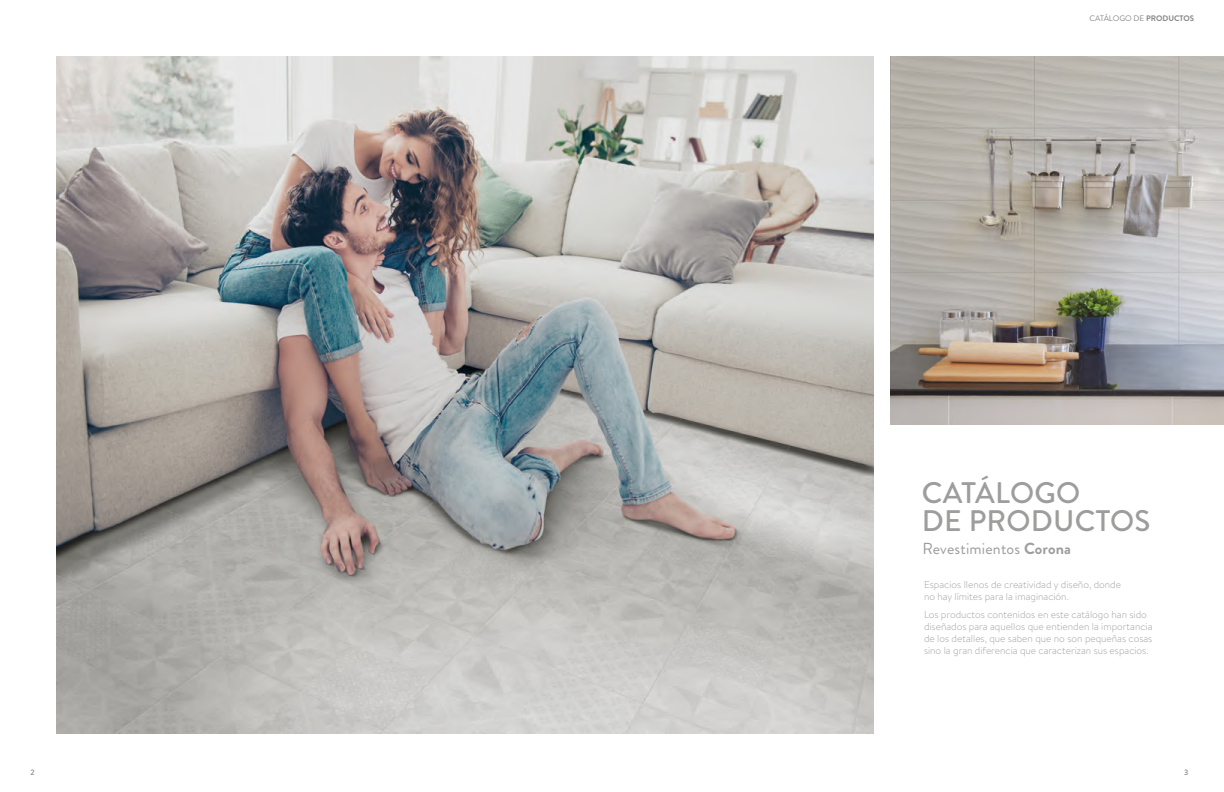
<style>
.page{position:relative;width:1224px;height:792px;background:#fff}
.page>*{position:absolute;margin:0;border:0;box-sizing:border-box;transform-origin:0 0}
.t1{font:500 29.7px/28.5px "Brandon Grotesque";letter-spacing:.01em;color:#9d9d9c}
.t2{font:16px "Brandon Grotesque";letter-spacing:.01em;color:#9d9d9c}
.t3{font:300 10px/12px "Brandon Text";color:#9d9d9c}
.t4{font:8px "Brandon Grotesque";color:#878787}
.t5{font:500 8px "Brandon Grotesque";color:#878787}
.s1{font-weight:700}
</style>
<div class="page">
<img style="left:890px;top:57px;width:334px;height:368px">
<img style="left:57px;top:57px;width:817px;height:677px">
<p class="t4" style="left:1090px;top:13px;width:106px">CATÁLOGO DE <span class="s1">PRODUCTOS</span></p>
<h1 class="t1" style="left:922px;top:479px;width:230px">CATÁLOGO<br>DE PRODUCTOS</h1>
<h2 class="t2" style="left:923px;top:537px;width:150px">Revestimientos <span class="s1">Corona</span></h2>
<p class="t3" style="left:924px;top:578px;width:199px">Espacios llenos de creatividad y diseño, donde no hay límites para la imaginación.</p>
<p class="t3" style="left:924px;top:608px;width:230px">Los productos contenidos en este catálogo han sido diseñados para aquellos que entienden la importancia de los detalles, que saben que no son pequeñas cosas sino la gran diferencia que caracterizan sus espacios.</p>
<p class="t5" style="left:30px;top:767px;width:6px">2</p>
<p class="t5" style="left:1184px;top:767px;width:6px">3</p>
</div>
